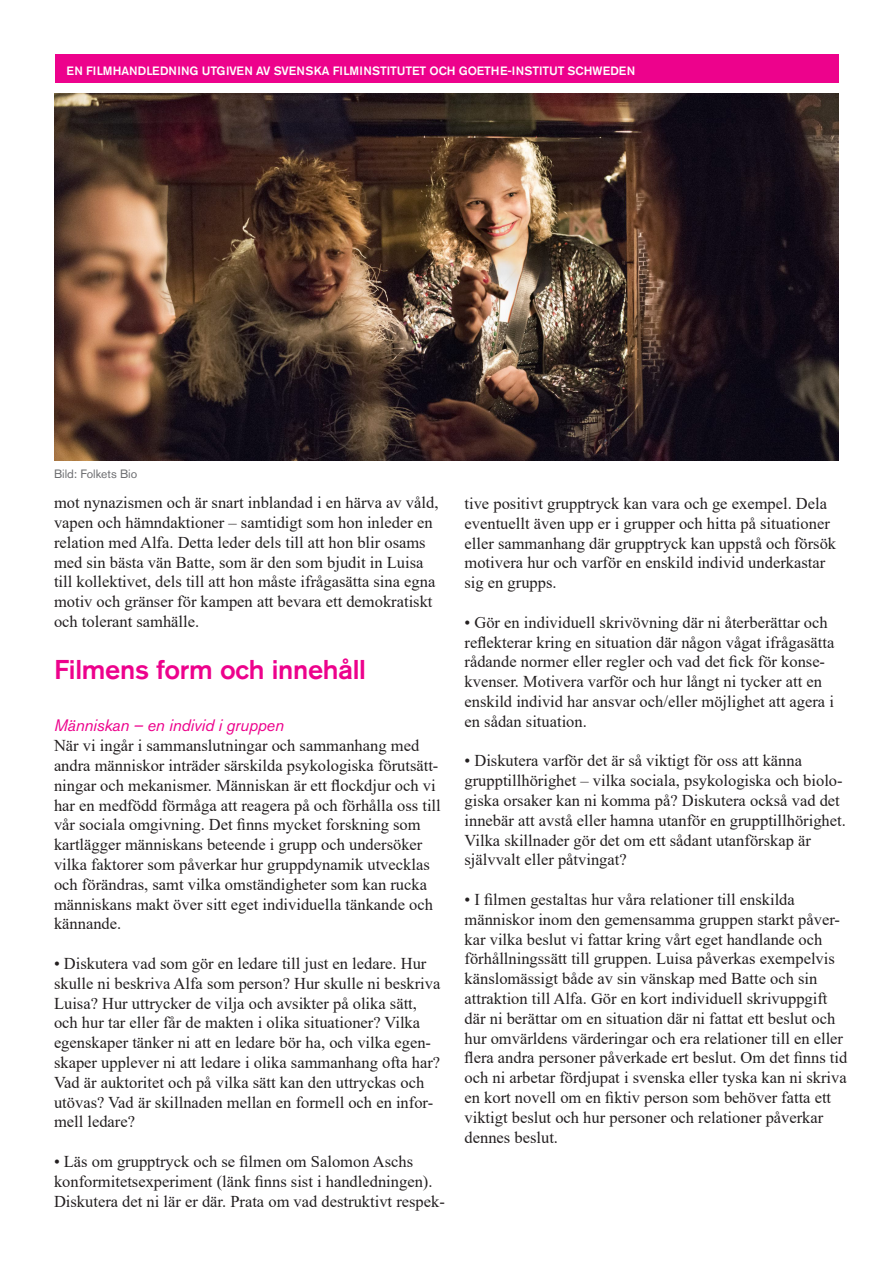
<style>
.page{position:relative;width:893px;height:1263px;background:#fff}
.page>*{position:absolute;margin:0;border:0;box-sizing:border-box;transform-origin:0 0}
.t1{font:500 27px "Akzidenz Grotesk Pro";letter-spacing:-.01em;color:#ed028c}
.t2{font:16.5px/19.8px "Times New Roman";color:#231f20}
.t3{font:italic 16.5px "Akzidenz Grotesk Pro";letter-spacing:-.01em;color:#ed028c}
.t4{font:500 12px "Akzidenz Grotesk Pro";letter-spacing:-.01em;color:#fff}
.t5{font:12px "Akzidenz Grotesk Pro";color:#6c6d70}
</style>
<div class="page">
<div style="left:55px;top:55px;width:783px;height:28px;background:#ed028c"></div>
<img style="left:54px;top:94px;width:784px;height:366px">
<p class="t4" style="left:66px;top:63px;width:570px">EN FILMHANDLEDNING UTGIVEN AV SVENSKA FILMINSTITUTET OCH GOETHE-INSTITUT SCHWEDEN</p>
<p class="t5" style="left:54px;top:466px;width:85px">Bild: Folkets Bio</p>
<p class="t2" style="left:54px;top:492px;width:386px">mot nynazismen och är snart inblandad i en härva av våld, vapen och hämndaktioner – samtidigt som hon inleder en relation med Alfa. Detta leder dels till att hon blir osams med sin bästa vän Batte, som är den som bjudit in Luisa till kollektivet, dels till att hon måste ifrågasätta sina egna motiv och gränser för kampen att bevara ett demokratiskt och tolerant samhälle.</p>
<p class="t1" style="left:54px;top:652px;width:313px">Filmens form och innehåll</p>
<p class="t3" style="left:54px;top:715px;width:231px">Människan – en individ i gruppen</p>
<p class="t2" style="left:54px;top:735px;width:388px">När vi ingår i sammanslutningar och sammanhang med andra människor inträder särskilda psykologiska förutsätt&shy;ningar och mekanismer. Människan är ett flockdjur och vi har en medfödd förmåga att reagera på och förhålla oss till vår sociala omgivning. Det finns mycket forskning som kartlägger människans beteende i grupp och undersöker vilka faktorer som påverkar hur gruppdynamik utvecklas och förändras, samt vilka omständigheter som kan rucka människans makt över sitt eget individuella tänkande och kännande.</p>
<p class="t2" style="left:54px;top:953px;width:388px">• Diskutera vad som gör en ledare till just en ledare. Hur skulle ni beskriva Alfa som person? Hur skulle ni beskriva Luisa? Hur uttrycker de vilja och avsikter på olika sätt, och hur tar eller får de makten i olika situationer? Vilka egenskaper tänker ni att en ledare bör ha, och vilka egen&shy;skaper upplever ni att ledare i olika sammanhang ofta har?<br>Vad är auktoritet och på vilka sätt kan den uttryckas och utövas? Vad är skillnaden mellan en formell och en infor&shy;mell ledare?</p>
<p class="t2" style="left:54px;top:1151px;width:392px">• Läs om grupptryck och se filmen om Salomon Aschs konformitetsexperiment (länk finns sist i handledningen).<br>Diskutera det ni lär er där. Prata om vad destruktivt respek-</p>
<p class="t2" style="left:465px;top:493px;width:373px">tive positivt grupptryck kan vara och ge exempel. Dela eventuellt även upp er i grupper och hitta på situationer eller sammanhang där grupptryck kan uppstå och försök motivera hur och varför en enskild individ underkastar sig en grupps.</p>
<p class="t2" style="left:465px;top:612px;width:371px">• Gör en individuell skrivövning där ni återberättar och reflekterar kring en situation där någon vågat ifrågasätta rådande normer eller regler och vad det fick för konse&shy;kvenser. Motivera varför och hur långt ni tycker att en enskild individ har ansvar och/eller möjlighet att agera i en sådan situation.</p>
<p class="t2" style="left:465px;top:750px;width:383px">• Diskutera varför det är så viktigt för oss att känna grupptillhörighet – vilka sociala, psykologiska och biolo&shy;giska orsaker kan ni komma på? Diskutera också vad det innebär att avstå eller hamna utanför en grupptillhörighet.<br>Vilka skillnader gör det om ett sådant utanförskap är självvalt eller påtvingat?</p>
<p class="t2" style="left:465px;top:889px;width:384px">• I filmen gestaltas hur våra relationer till enskilda människor inom den gemensamma gruppen starkt påver&shy;kar vilka beslut vi fattar kring vårt eget handlande och förhållningssätt till gruppen. Luisa påverkas exempelvis känslomässigt både av sin vänskap med Batte och sin attraktion till Alfa. Gör en kort individuell skrivuppgift där ni berättar om en situation där ni fattat ett beslut och hur omvärldens värderingar och era relationer till en eller flera andra personer påverkade ert beslut. Om det finns tid och ni arbetar fördjupat i svenska eller tyska kan ni skriva en kort novell om en fiktiv person som behöver fatta ett viktigt beslut och hur personer och relationer påverkar dennes beslut.</p>
</div>
